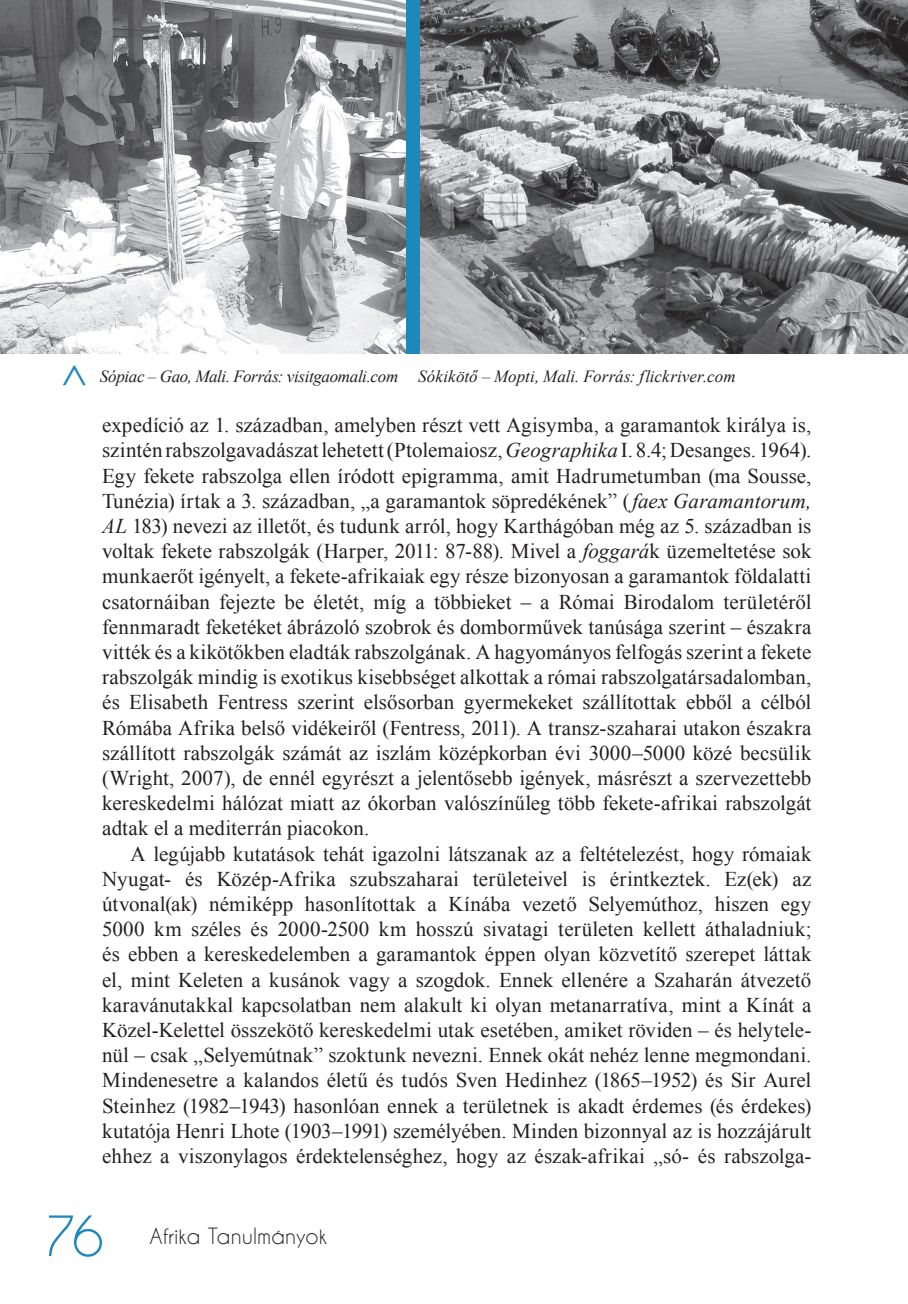
<style>
.page{position:relative;width:908px;height:1304px;background:#fff}
.page>*{position:absolute;margin:0;border:0;box-sizing:border-box;transform-origin:0 0}
.t1{font:52px "Caviar Dreams";color:#1d88ba}
.t2{font:44px "Chantelli Antiqua";color:#1d88ba}
.t3{font:21px/25.2px "Times New Roman";letter-spacing:.005em;color:#231f20;text-align:justify}
.t4{font:21px "Caviar Dreams";color:#231f20}
.t5{font:italic 17px "Times New Roman";letter-spacing:-.01em;color:#231f20}
.s1{font-style:italic}
</style>
<div class="page">
<img style="left:0;top:0;width:405px;height:353px">
<img style="left:419px;top:0;width:488px;height:353px">
<div style="left:405px;top:0;width:14px;height:353px;background:#1d88ba"></div>
<h2 class="t2" style="left:105px;top:364px;width:25px;rotate:90deg">&lt;</h2>
<p class="t5" style="left:100px;top:365px;width:637px">Sópiac – Gao, Mali. Forrás: visitgaomali.com Sókikötő – Mopti, Mali. Forrás: flickriver.com</p>
<p class="t3" style="left:102px;top:412px;width:710px">expedíció az 1. században, amelyben részt vett Agisymba, a garamantok királya is, szintén rabszolgavadászat lehetett (Ptolemaiosz, <span class="s1">Geographika</span> I. 8.4; Desanges. 1964).<br>Egy fekete rabszolga ellen íródott epigramma, amit Hadrumetumban (ma Sousse, Tunézia) írtak a 3. században, „a garamantok söpredékének” (<span class="s1">faex Garamantorum, AL</span> 183) nevezi az illetőt, és tudunk arról, hogy Karthágóban még az 5. században is voltak fekete rabszolgák (Harper, 2011: 87-88). Mivel a <span class="s1">foggará</span>k üzemeltetése sok munkaerőt igényelt, a fekete-afrikaiak egy része bizonyosan a garamantok földalatti csatornáiban fejezte be életét, míg a többieket – a Római Birodalom területéről fennmaradt feketéket ábrázoló szobrok és domborművek tanúsága szerint – északra vitték és a kikötőkben eladták rabszolgának. A hagyományos felfogás szerint a fekete rabszolgák mindig is exotikus kisebbséget alkottak a római rabszolgatársadalomban, és Elisabeth Fentress szerint elsősorban gyermekeket szállítottak ebből a célból Rómába Afrika belső vidékeiről (Fentress, 2011). A transz-szaharai utakon északra szállított rabszolgák számát az iszlám középkorban évi 3000–5000 közé becsülik (Wright, 2007), de ennél egyrészt a jelentősebb igények, másrészt a szervezettebb kereskedelmi hálózat miatt az ókorban valószínűleg több fekete-afrikai rabszolgát adtak el a mediterrán piacokon.</p>
<p class="t3" style="left:102px;top:841px;width:710px;text-indent:28px">A legújabb kutatások tehát igazolni látszanak az a feltételezést, hogy rómaiak Nyugat- és Közép-Afrika szubszaharai területeivel is érintkeztek. Ez(ek) az útvonal(ak) némiképp hasonlítottak a Kínába vezető Selyemúthoz, hiszen egy 5000 km széles és 2000-2500 km hosszú sivatagi területen kellett áthaladniuk; és ebben a kereskedelemben a garamantok éppen olyan közvetítő szerepet láttak el, mint Keleten a kusánok vagy a szogdok. Ennek ellenére a Szaharán átvezető karavánutakkal kapcsolatban nem alakult ki olyan metanarratíva, mint a Kínát a Közel-Kelettel összekötő kereskedelmi utak esetében, amiket röviden – és helytele&shy;nül – csak „Selyemútnak” szoktunk nevezni. Ennek okát nehéz lenne megmondani.<br>Mindenesetre a kalandos életű és tudós Sven Hedinhez (1865–1952) és Sir Aurel Steinhez (1982–1943) hasonlóan ennek a területnek is akadt érdemes (és érdekes) kutatója Henri Lhote (1903–1991) személyében. Minden bizonnyal az is hozzájárult ehhez a viszonylagos érdektelenséghez, hogy az észak-afrikai „só- és rabszolga-</p>
<h1 class="t1" style="left:45px;top:1208px;width:60px">76</h1>
<p class="t4" style="left:149px;top:1225px;width:179px">Afrika Tanulmányok</p>
</div>
